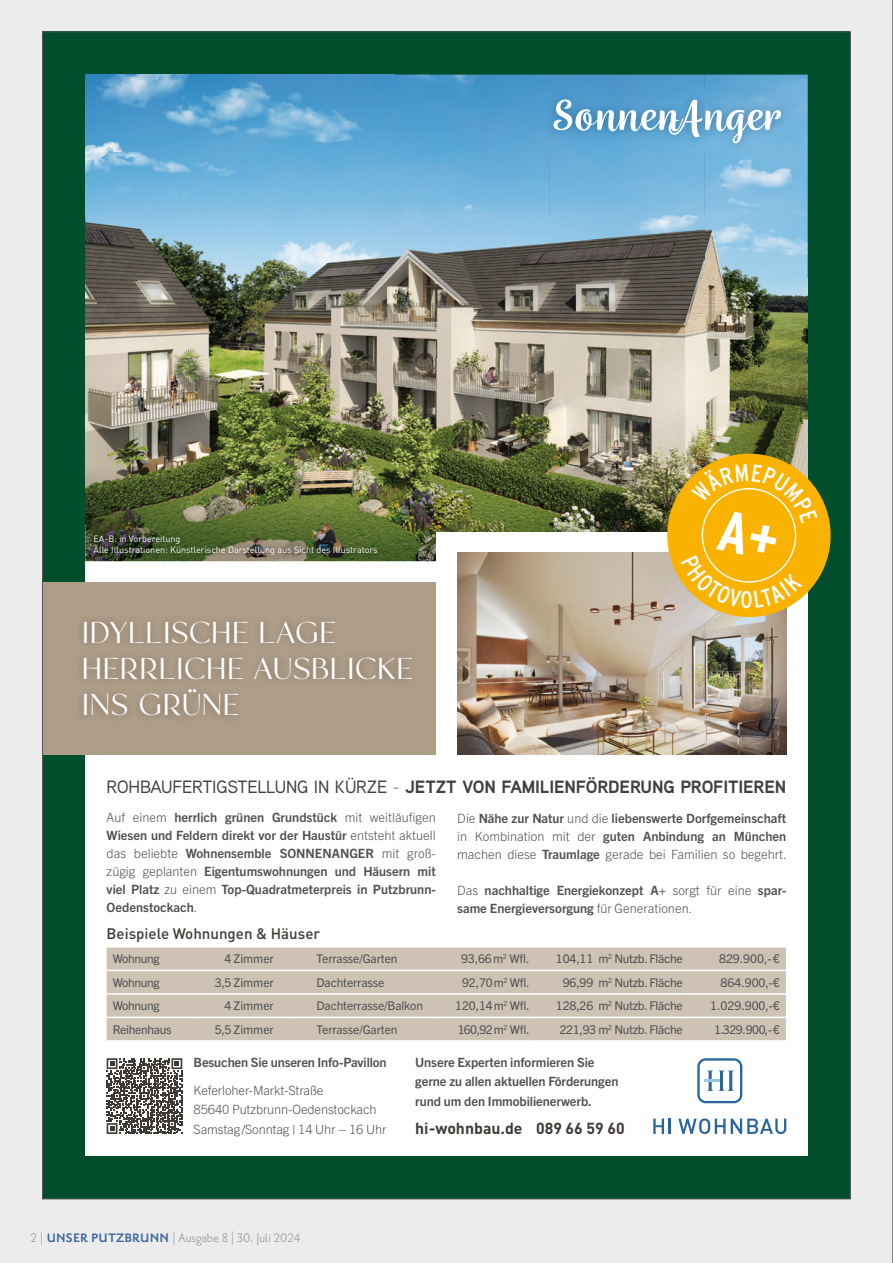
<style>
.page{position:relative;width:893px;height:1263px;background:#ececed}
.page>*{position:absolute;margin:0;border:0;box-sizing:border-box;transform-origin:0 0}
.t1{font:30.15px/36.2px "Sogo";letter-spacing:-.03em;color:#fff}
.t2{font:700 17.85px "Aaux Next";letter-spacing:-.01em;color:#3f4141}
.t3{font:700 15.9px "DIN Pro";color:#3f3a35}
.t4{font:500 15.15px "DIN Pro";color:#3f3a35}
.t5{font:15px "Priori Sans OT";color:#9c9d9d}
.t6{font:700 12.75px/18.1px "Trade Gothic Next LT Pro";color:#505153;text-align:justify}
.t7{font:300 12.75px/19.6px "Trade Gothic Next LT Pro";letter-spacing:-.01em;color:#505153}
.t8{font:12px "Trade Gothic Next LT Pro";letter-spacing:-.01em;color:#505153}
.t9{font:9px/10.8px "DIN Pro";color:#fff}
.s1{font-weight:500}
.s2{font-weight:300}
.s3{font-weight:700;color:#416b9c}
</style>
<div class="page">
<div style="left:43px;top:32px;width:807px;height:1167px;background:#004e2c"></div>
<div style="left:85px;top:524px;width:723px;height:632px;background:#fff"></div>
<div style="left:107px;top:948px;width:679px;height:92px;background:#cec2b4"></div>
<hr style="left:107px;top:970px;width:89px;height:1px;background:#fff">
<hr style="left:196px;top:970px;width:99px;height:1px;background:#fff">
<hr style="left:295px;top:970px;width:138px;height:1px;background:#fff">
<hr style="left:433px;top:970px;width:102px;height:1px;background:#fff">
<hr style="left:535px;top:970px;width:148px;height:1px;background:#fff">
<hr style="left:683px;top:970px;width:103px;height:1px;background:#fff">
<hr style="left:107px;top:993px;width:89px;height:2px;background:#fff">
<hr style="left:196px;top:993px;width:99px;height:2px;background:#fff">
<hr style="left:295px;top:993px;width:138px;height:2px;background:#fff">
<hr style="left:433px;top:993px;width:102px;height:2px;background:#fff">
<hr style="left:535px;top:993px;width:148px;height:2px;background:#fff">
<hr style="left:683px;top:993px;width:103px;height:2px;background:#fff">
<hr style="left:107px;top:1017px;width:89px;height:1px;background:#fff">
<hr style="left:196px;top:1017px;width:99px;height:1px;background:#fff">
<hr style="left:295px;top:1017px;width:138px;height:1px;background:#fff">
<hr style="left:433px;top:1017px;width:102px;height:1px;background:#fff">
<hr style="left:535px;top:1017px;width:148px;height:1px;background:#fff">
<hr style="left:683px;top:1017px;width:103px;height:1px;background:#fff">
<img style="left:85px;top:75px;width:619px;height:141px">
<img style="left:704px;top:75px;width:104px;height:203px">
<img style="left:85px;top:216px;width:258px;height:62px">
<img style="left:343px;top:216px;width:362px;height:62px">
<img style="left:85px;top:278px;width:723px;height:283px">
<div style="left:436px;top:532px;width:372px;height:233px;background:#fff"></div>
<img style="left:457px;top:553px;width:329px;height:202px">
<img style="left:89px;top:531px;width:292px;height:28px">
<div style="left:43px;top:582px;width:393px;height:173px;background:#ae9d87"></div>
<svg style="left:678px;top:1118px;width:108px;height:16px"></svg>
<svg style="left:653px;top:1118px;width:18px;height:16px"></svg>
<svg style="left:697px;top:1058px;width:45px;height:45px"></svg>
<hr style="left:704px;top:1079px;width:16px;height:3px;background:#95c7de">
<svg style="left:107px;top:1058px;width:75px;height:76px"></svg>
<img style="left:544px;top:90px;width:246px;height:62px">
<svg style="left:553px;top:99px;width:228px;height:44px;background:#81b6d9"></svg>
<svg style="left:660px;top:446px;width:171px;height:179px;background:#d4a92a"></svg>
<p class="t9" style="left:94px;top:533px;width:286px">EA-B: in Vorbereitung<br>Alle Illustrationen: Künstlerische Darstellung aus Sicht des Illustrators</p>
<h1 class="t1" style="left:81px;top:614px;width:334px">IDYLLISCHE LAGE<br>HERRLICHE AUSBLICKE<br>INS GRÜNE</h1>
<h2 class="t2" style="left:107px;top:774px;width:681px"><span class="s1">ROHBAUFERTIGSTELLUNG IN KÜRZE</span> <span class="s2">-</span> JETZT VON FAMILIENFÖRDERUNG PROFITIEREN</h2>
<p class="t6" style="left:107px;top:807px;width:331px"><span class="s2">Auf einem</span> herrlich grünen Grundstück <span class="s2">mit weitläufigen </span>Wiesen und Feldern direkt vor der Haustür <span class="s2">entsteht aktuell das beliebte</span> Wohnensemble SONNENANGER <span class="s2">mit groß&shy;zügig geplanten</span> Eigentumswohnungen und Häusern mit viel Platz <span class="s2">zu einem</span> Top-Quadratmeterpreis in Putzbrunn-Oedenstockach<span class="s2">.</span></p>
<p class="t6" style="left:457px;top:808px;width:331px"><span class="s2">Die</span> Nähe zur Natur <span class="s2">und die</span> liebenswerte Dorfgemeinschaft <span class="s2">in Kombination mit der</span> guten Anbindung an München <span class="s2">machen diese</span> Traumlage <span class="s2">gerade bei Familien so begehrt.</span></p>
<p class="t6" style="left:457px;top:880px;width:331px"><span class="s2">Das</span> nachhaltige Energiekonzept A+ <span class="s2">sorgt für eine</span> spar&shy;same Energieversorgung <span class="s2">für Generationen.</span></p>
<p class="t4" style="left:107px;top:923px;width:215px">Beispiele Wohnungen &amp; Häuser</p>
<p class="t8" style="left:113px;top:950px;width:49px">Wohnung</p>
<p class="t8" style="left:224px;top:950px;width:51px">4 Zimmer</p>
<p class="t8" style="left:317px;top:950px;width:82px">Terrasse/Garten</p>
<p class="t8" style="left:461px;top:950px;width:70px">93,66 m<sup>2</sup> Wfl.</p>
<p class="t8" style="left:556px;top:950px;width:128px">104,11 m<sup>2</sup> Nutzb. Fläche</p>
<p class="t8" style="left:719px;top:950px;width:62px">829.900,- €</p>
<p class="t8" style="left:113px;top:974px;width:49px">Wohnung</p>
<p class="t8" style="left:215px;top:974px;width:61px">3,5 Zimmer</p>
<p class="t8" style="left:317px;top:974px;width:69px">Dachterrasse</p>
<p class="t8" style="left:462px;top:974px;width:69px">92,70 m<sup>2</sup> Wfl.</p>
<p class="t8" style="left:563px;top:974px;width:121px">96,99 m<sup>2</sup> Nutzb. Fläche</p>
<p class="t8" style="left:721px;top:974px;width:61px">864.900,-€</p>
<p class="t8" style="left:113px;top:997px;width:49px">Wohnung</p>
<p class="t8" style="left:224px;top:997px;width:51px">4 Zimmer</p>
<p class="t8" style="left:317px;top:997px;width:108px">Dachterrasse/Balkon</p>
<p class="t8" style="left:455px;top:997px;width:76px">120,14 m<sup>2</sup> Wfl.</p>
<p class="t8" style="left:556px;top:997px;width:128px">128,26 m<sup>2</sup> Nutzb. Fläche</p>
<p class="t8" style="left:710px;top:997px;width:71px">1.029.900,-€</p>
<p class="t8" style="left:113px;top:1021px;width:60px">Reihenhaus</p>
<p class="t8" style="left:215px;top:1021px;width:61px">5,5 Zimmer</p>
<p class="t8" style="left:317px;top:1021px;width:82px">Terrasse/Garten</p>
<p class="t8" style="left:458px;top:1021px;width:73px">160,92 m<sup>2</sup> Wfl.</p>
<p class="t8" style="left:560px;top:1021px;width:124px">221,93 m<sup>2</sup> Nutzb. Fläche</p>
<p class="t8" style="left:714px;top:1021px;width:67px">1.329.900,- €</p>
<p class="t6" style="left:194px;top:1052px;width:195px">Besuchen Sie unseren Info-Pavillon</p>
<p class="t7" style="left:194px;top:1079px;width:194px">Keferloher-Markt-Straße<br>85640 Putzbrunn-Oedenstockach<br>Samstag /Sonntag | 14 Uhr – 16 Uhr</p>
<p class="t6" style="left:415px;top:1051px;width:205px;line-height:19.6px;text-align:left">Unsere Experten informieren Sie gerne zu allen aktuellen Förderungen rund um den Immobilienerwerb.</p>
<p class="t3" style="left:415px;top:1117px;width:211px">hi-wohnbau.de 089 66 59 60</p>
<p class="t5" style="left:30px;top:1230px;width:272px">2 | <span class="s3">UNSER PUTZBRUNN</span> | Ausgabe 8 | 30. Juli 2024</p>
</div>
